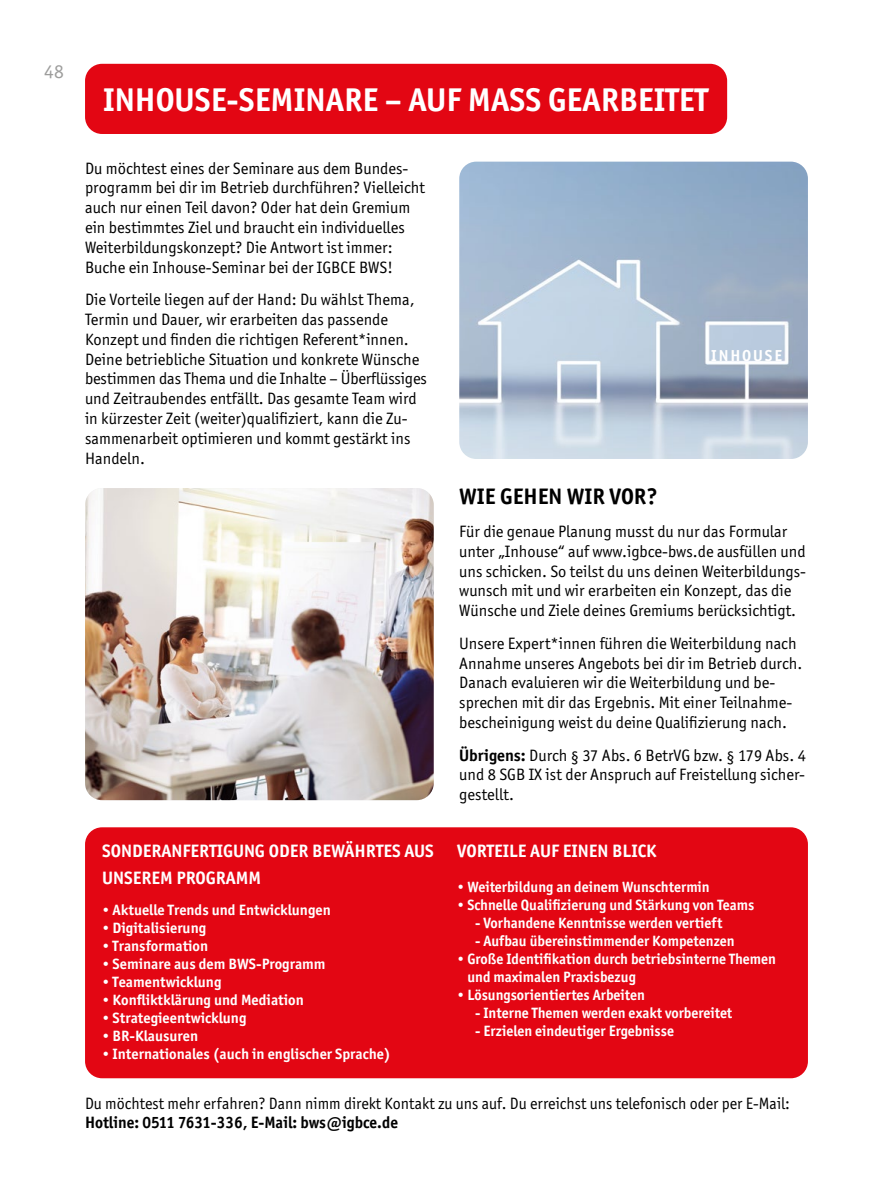
<style>
.page{position:relative;width:893px;height:1191px;background:#fff}
.page>*{position:absolute;margin:0;border:0;box-sizing:border-box;transform-origin:0 0}
.t1{font:700 33px "Officina Sans ITC Std";color:#fff}
.t2{font:700 22.5px "Officina Sans ITC Std";color:#000}
.t3{font:19.5px "Officina Sans ITC Std";color:#9d9d9c}
.t4{font:700 18px/27px "Officina Sans ITC Std";color:#fff}
.t5{font:16.5px/19.8px "Officina Sans ITC Std";color:#000}
.t6{font:700 16.5px "Officina Sans ITC Std";color:#000}
.t7{font:700 15.9px "Officina Sans ITC Std";letter-spacing:.12em;color:#fff}
.t8{font:700 15px/18px "Officina Sans ITC Std";color:#fff}
.s1{font-weight:700}
</style>
<div class="page">
<div style="left:85px;top:64px;width:642px;height:70px;background:#e30613;border-radius:17px"></div>
<img style="left:459px;top:162px;width:349px;height:297px">
<img style="left:85px;top:488px;width:349px;height:312px">
<div style="left:85px;top:827px;width:723px;height:251px;background:#e30613;border-radius:17px"></div>
<p class="t3" style="left:44px;top:60px;width:21px">48</p>
<h1 class="t1" style="left:103px;top:79px;width:607px">INHOUSE-SEMINARE – AUF MASS GEARBEITET</h1>
<p class="t5" style="left:85px;top:158px;width:341px">Du möchtest eines der Seminare aus dem Bundes&shy;programm bei dir im Betrieb durchführen? Vielleicht auch nur einen Teil davon? Oder hat dein Gremium ein bestimmtes Ziel und braucht ein individuelles Weiterbildungskonzept? Die Antwort ist immer:<br>Buche ein Inhouse-Seminar bei der IGBCE BWS!</p>
<p class="t5" style="left:85px;top:290px;width:343px">Die Vorteile liegen auf der Hand: Du wählst Thema, Termin und Dauer, wir erarbeiten das passende Konzept und finden die richtigen Referent*innen.<br>Deine betriebliche Situation und konkrete Wünsche bestimmen das Thema und die Inhalte – Überflüssiges und Zeitraubendes entfällt. Das gesamte Team wird in kürzester Zeit (weiter)qualifiziert, kann die Zu&shy;sammenarbeit optimieren und kommt gestärkt ins Handeln.</p>
<p class="t4" style="left:102px;top:837px;width:333px">SONDERANFERTIGUNG ODER BEWÄHRTES AUS<br>UNSEREM PROGRAMM</p>
<p class="t8" style="left:102px;top:901px;width:230px">• Aktuelle Trends und Entwicklungen</p>
<p class="t8" style="left:102px;top:919px;width:106px">• Digitalisierung</p>
<p class="t8" style="left:102px;top:937px;width:108px">• Transformation</p>
<p class="t8" style="left:102px;top:955px;width:225px">• Seminare aus dem BWS-Programm</p>
<p class="t8" style="left:102px;top:973px;width:121px">• Teamentwicklung</p>
<p class="t8" style="left:102px;top:991px;width:203px">• Konfliktklärung und Mediation</p>
<p class="t8" style="left:102px;top:1009px;width:146px">• Strategieentwicklung</p>
<p class="t8" style="left:102px;top:1027px;width:98px">• BR-Klausuren</p>
<p class="t8" style="left:102px;top:1045px;width:290px">• Internationales (auch in englischer Sprache)</p>
<p class="t7" style="left:711px;top:346px;width:72px">INHOUSE</p>
<h2 class="t2" style="left:459px;top:483px;width:200px">WIE GEHEN WIR VOR?</h2>
<p class="t5" style="left:459px;top:521px;width:348px">Für die genaue Planung musst du nur das Formular unter „Inhouse“ auf www.igbce-bws.de ausfüllen und uns schicken. So teilst du uns deinen Weiterbildungs&shy;wunsch mit und wir erarbeiten ein Konzept, das die Wünsche und Ziele deines Gremiums berücksichtigt.</p>
<p class="t5" style="left:459px;top:633px;width:344px">Unsere Expert*innen führen die Weiterbildung nach Annahme unseres Angebots bei dir im Betrieb durch.<br>Danach evaluieren wir die Weiterbildung und be&shy;sprechen mit dir das Ergebnis. Mit einer Teilnahme&shy;bescheinigung weist du deine Qualifizierung nach.</p>
<p class="t5" style="left:459px;top:745px;width:348px;text-align:justify"><span class="s1">Übrigens:</span> Durch § 37 Abs. 6 BetrVG bzw. § 179 Abs. 4 und 8 SGB IX ist der Anspruch auf Freistellung sicher&shy;gestellt.</p>
<p class="t4" style="left:457px;top:837px;width:201px">VORTEILE AUF EINEN BLICK</p>
<p class="t8" style="left:457px;top:877px;width:254px">• Weiterbildung an deinem Wunschtermin</p>
<p class="t8" style="left:457px;top:895px;width:299px">• Schnelle Qualifizierung und Stärkung von Teams</p>
<p class="t8" style="left:475px;top:913px;width:249px">- Vorhandene Kenntnisse werden vertieft</p>
<p class="t8" style="left:475px;top:931px;width:261px">- Aufbau übereinstimmender Kompetenzen</p>
<p class="t8" style="left:467px;top:949px;width:310px;text-indent:-10px">• Große Identifikation durch betriebsinterne Themen und maximalen Praxisbezug</p>
<p class="t8" style="left:457px;top:985px;width:189px">• Lösungsorientiertes Arbeiten</p>
<p class="t8" style="left:475px;top:1003px;width:259px">- Interne Themen werden exakt vorbereitet</p>
<p class="t8" style="left:475px;top:1022px;width:200px">- Erzielen eindeutiger Ergebnisse</p>
<p class="t5" style="left:85px;top:1093px;width:706px">Du möchtest mehr erfahren? Dann nimm direkt Kontakt zu uns auf. Du erreichst uns telefonisch oder per E-Mail:</p>
<p class="t6" style="left:85px;top:1111px;width:314px">Hotline: 0511 7631-336, E-Mail: bws@igbce.de</p>
</div>
